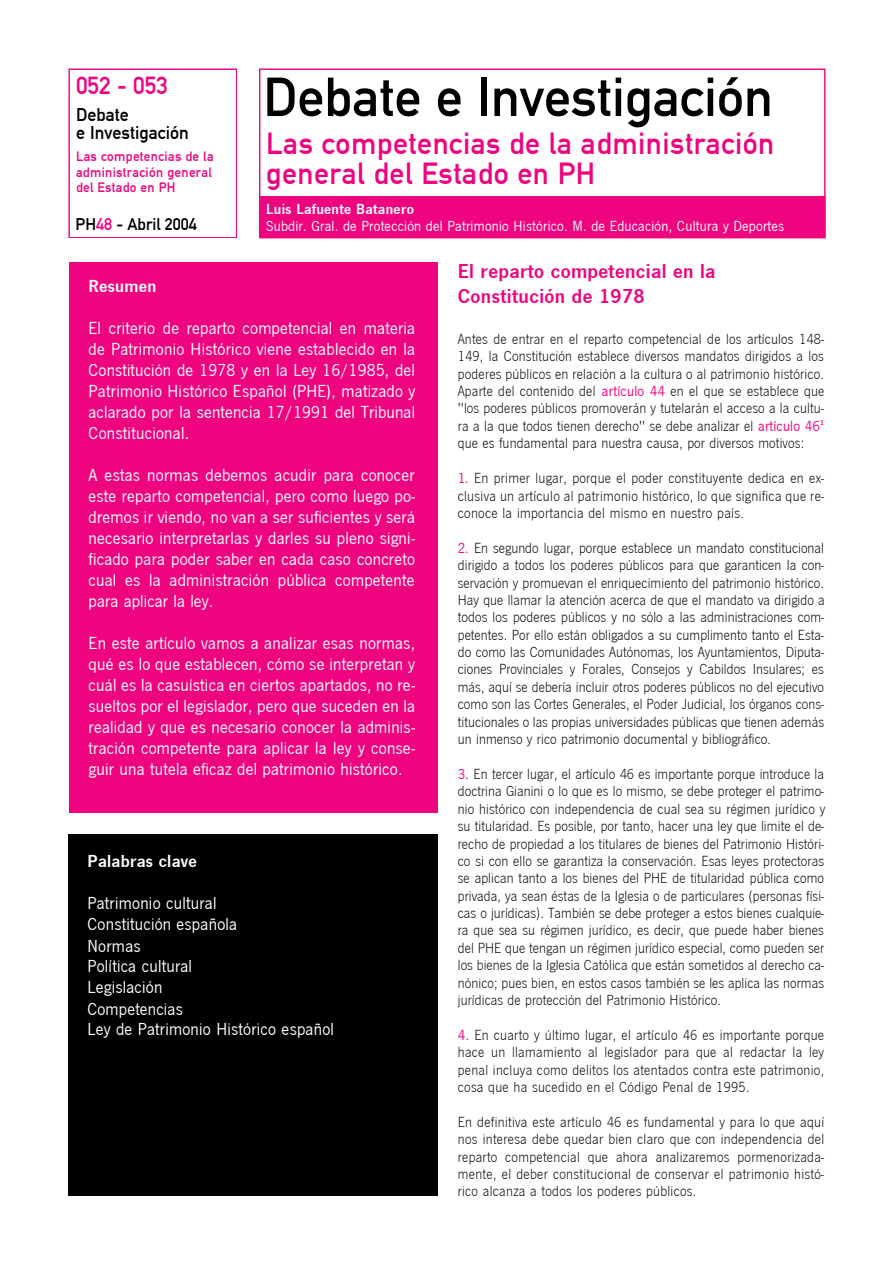
<style>
.page{position:relative;width:893px;height:1263px;background:#fff}
.page>*{position:absolute;margin:0;border:0;box-sizing:border-box;transform-origin:0 0}
.t1{font:54px "DIN Mittelschrift";color:#000}
.t2{font:29.85px/30.3px "DIN Mittelschrift";letter-spacing:.015em;color:#ef047f}
.t3{font:24.15px "DIN Mittelschrift";letter-spacing:-.005em;color:#ef047f}
.t4{font:700 20.85px/24.2px "News Got T Dem";letter-spacing:.02em;color:#ef047f}
.t5{font:18px/21px "News Got T";letter-spacing:.015em;color:#fff;text-align:justify}
.t6{font:700 18px "News Got T Dem";letter-spacing:.015em;color:#fff}
.t7{font:18px/18px "DIN Mittelschrift";color:#000}
.t8{font:16.5px "DIN Mittelschrift";color:#000}
.t9{font:15.15px/17.4px "News Got T Lig";letter-spacing:.015em;color:#000;text-align:justify}
.t10{font:15.15px "News Got T";letter-spacing:.015em;color:#fff}
.t11{font:700 15.15px "News Got T Dem";letter-spacing:.02em;color:#fff}
.t12{font:13.35px/15.1px "DIN Mittelschrift";letter-spacing:.02em;color:#ef047f}
.s1{color:#ef047f}
.s2{font-family:"News Got T";color:#ef047f}
</style>
<div class="page">
<div style="left:69px;top:263px;width:368px;height:550px;background:#ef047f"></div>
<svg style="left:259px;top:69px;width:566px;height:127px"></svg>
<div style="left:259px;top:196px;width:566px;height:42px;background:#ef047f"></div>
<div style="left:68px;top:834px;width:369px;height:361px;background:#000"></div>
<svg style="left:68px;top:69px;width:169px;height:169px"></svg>
<h3 class="t3" style="left:76px;top:72px;width:93px">052 - 053</h3>
<p class="t7" style="left:76px;top:106px;width:114px">Debate<br>e Investigación</p>
<p class="t12" style="left:76px;top:149px;width:139px">Las competencias de la administración general del Estado en PH</p>
<p class="t8" style="left:76px;top:215px;width:122px">PH<span class="s1">48</span> - Abril 2004</p>
<h1 class="t1" style="left:263px;top:65px;width:511px">Debate e Investigación</h1>
<h2 class="t2" style="left:266px;top:129px;width:509px">Las competencias de la administración general del Estado en PH</h2>
<p class="t11" style="left:266px;top:200px;width:149px">Luis Lafuente Batanero</p>
<p class="t10" style="left:266px;top:218px;width:519px">Subdir. Gral. de Protección del Patrimonio Histórico. M. de Educación, Cultura y Deportes</p>
<p class="t6" style="left:89px;top:276px;width:69px">Resumen</p>
<p class="t5" style="left:89px;top:317px;width:328px">El criterio de reparto competencial en materia de Patrimonio Histórico viene establecido en la Constitución de 1978 y en la Ley 16/1985, del Patrimonio Histórico Español (PHE), matizado y aclarado por la sentencia 17/1991 del Tribunal Constitucional.</p>
<p class="t5" style="left:89px;top:464px;width:328px">A estas normas debemos acudir para conocer este reparto competencial, pero como luego po&shy;dremos ir viendo, no van a ser suficientes y será necesario interpretarlas y darles su pleno signi&shy;ficado para poder saber en cada caso concreto cual es la administración pública competente para aplicar la ley.</p>
<p class="t5" style="left:89px;top:632px;width:328px">En este artículo vamos a analizar esas normas, qué es lo que establecen, cómo se interpretan y cuál es la casuística en ciertos apartados, no re&shy;sueltos por el legislador, pero que suceden en la realidad y que es necesario conocer la adminis&shy;tración competente para aplicar la ley y conse&shy;guir una tutela eficaz del patrimonio histórico.</p>
<p class="t6" style="left:87px;top:851px;width:111px">Palabras clave</p>
<p class="t5" style="left:87px;top:893px;width:248px;text-align:left">Patrimonio cultural<br>Constitución española<br>Normas<br>Política cultural<br>Legislación<br>Competencias<br>Ley de Patrimonio Histórico español</p>
<h3 class="t4" style="left:458px;top:259px;width:259px">El reparto competencial en la<br>Constitución de 1978</h3>
<p class="t9" style="left:458px;top:330px;width:368px">Antes de entrar en el reparto competencial de los artículos 148- 149, la Constitución establece diversos mandatos dirigidos a los poderes públicos en relación a la cultura o al patrimonio histórico.<br>Aparte del contenido del <span class="s2">artículo 44</span> en el que se establece que "los poderes públicos promoverán y tutelarán el acceso a la cultu&shy;ra a la que todos tienen derecho" se debe analizar el <span class="s2">artículo 46</span><sup>1 </sup>que es fundamental para nuestra causa, por diversos motivos:</p>
<p class="t9" style="left:458px;top:469px;width:368px"><span class="s2">1.</span> En primer lugar, porque el poder constituyente dedica en ex&shy;clusiva un artículo al patrimonio histórico, lo que significa que re&shy;conoce la importancia del mismo en nuestro país.</p>
<p class="t9" style="left:458px;top:539px;width:368px"><span class="s2">2.</span> En segundo lugar, porque establece un mandato constitucional dirigido a todos los poderes públicos para que garanticen la con&shy;servación y promuevan el enriquecimiento del patrimonio histórico.<br>Hay que llamar la atención acerca de que el mandato va dirigido a todos los poderes públicos y no sólo a las administraciones com&shy;petentes. Por ello están obligados a su cumplimento tanto el Esta&shy;do como las Comunidades Autónomas, los Ayuntamientos, Diputa&shy;ciones Provinciales y Forales, Consejos y Cabildos Insulares; es más, aquí se debería incluir otros poderes públicos no del ejecutivo como son las Cortes Generales, el Poder Judicial, los órganos cons&shy;titucionales o las propias universidades públicas que tienen además un inmenso y rico patrimonio documental y bibliográfico.</p>
<p class="t9" style="left:458px;top:765px;width:369px"><span class="s2">3.</span> En tercer lugar, el artículo 46 es importante porque introduce la doctrina Gianini o lo que es lo mismo, se debe proteger el patrimo&shy;nio histórico con independencia de cual sea su régimen jurídico y su titularidad. Es posible, por tanto, hacer una ley que limite el de&shy;recho de propiedad a los titulares de bienes del Patrimonio Históri&shy;co si con ello se garantiza la conservación. Esas leyes protectoras se aplican tanto a los bienes del PHE de titularidad pública como privada, ya sean éstas de la Iglesia o de particulares (personas físi&shy;cas o jurídicas). También se debe proteger a estos bienes cualquie&shy;ra que sea su régimen jurídico, es decir, que puede haber bienes del PHE que tengan un régimen jurídico especial, como pueden ser los bienes de la Iglesia Católica que están sometidos al derecho ca&shy;nónico; pues bien, en estos casos también se les aplica las normas jurídicas de protección del Patrimonio Histórico.</p>
<p class="t9" style="left:458px;top:1026px;width:368px"><span class="s2">4.</span> En cuarto y último lugar, el artículo 46 es importante porque hace un llamamiento al legislador para que al redactar la ley penal incluya como delitos los atentados contra este patrimonio, cosa que ha sucedido en el Código Penal de 1995.</p>
<p class="t9" style="left:458px;top:1113px;width:368px">En definitiva este artículo 46 es fundamental y para lo que aquí nos interesa debe quedar bien claro que con independencia del reparto competencial que ahora analizaremos pormenorizada&shy;mente, el deber constitucional de conservar el patrimonio histó&shy;rico alcanza a todos los poderes públicos.</p>
</div>
